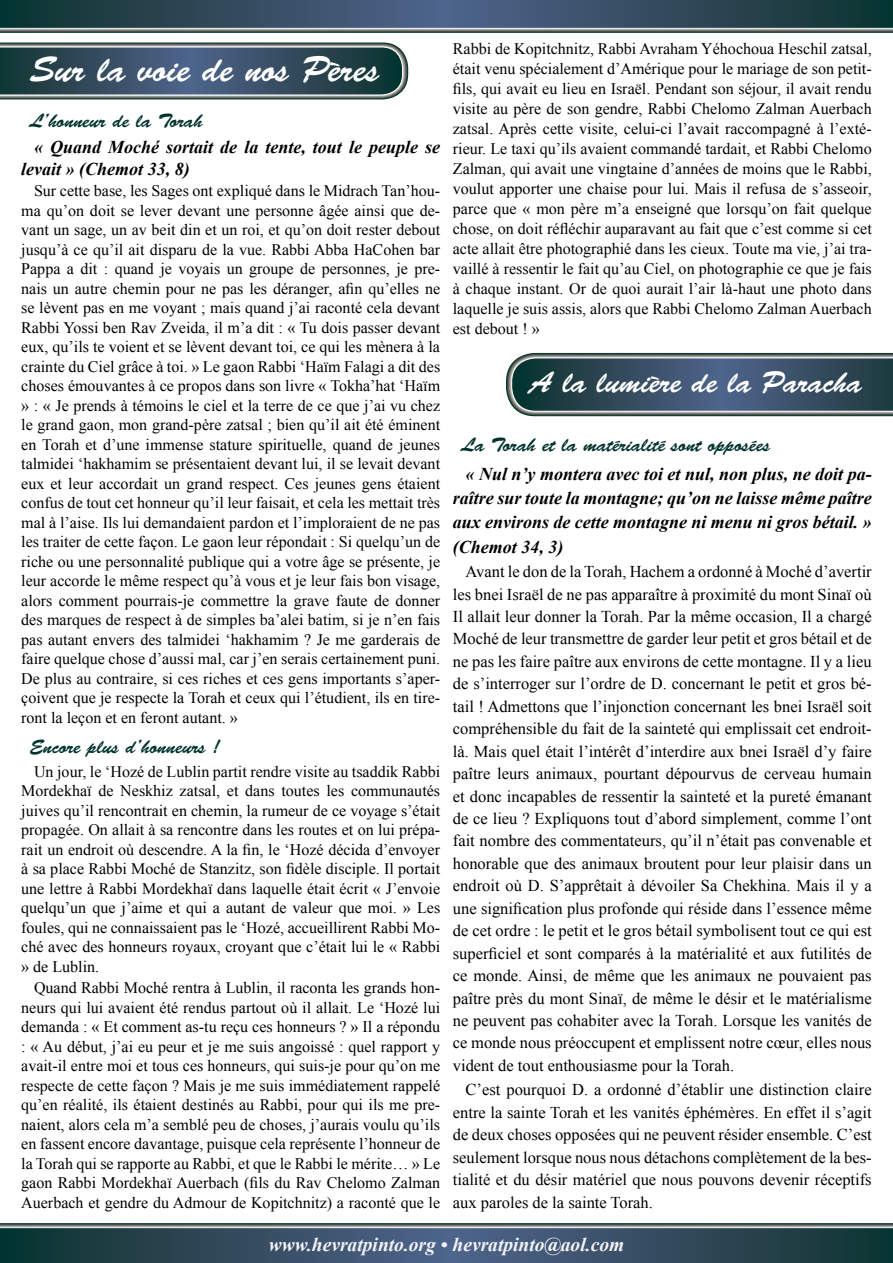
<style>
.page{position:relative;width:893px;height:1263px;background:#fff}
.page>*{position:absolute;margin:0;border:0;box-sizing:border-box;transform-origin:0 0}
.t1{font:36px "Brush Script Std";color:#fff}
.t2{font:30px "Brush Script Std";color:#fff}
.t3{font:19.5px "Brush Script Std";color:#00332e}
.t4{font:italic 700 19.5px "Times New Roman";color:#f4f3f8}
.t5{font:italic 700 18px/24.3px "Times New Roman";color:#000}
.t6{font:16.5px/22.5px "Times New Roman";color:#000;text-align:justify}
.t7{font:16.05px/19.5px "Times New Roman";color:#000;text-align:justify}
</style>
<div class="page">
<svg style="left:0;top:0;width:893px;height:33px;background:#3c5463"></svg>
<svg style="left:0;top:43px;width:408px;height:56px;background:#425967"></svg>
<svg style="left:506px;top:353px;width:387px;height:63px;background:#435a68"></svg>
<svg style="left:0;top:1223px;width:893px;height:40px;background:#3a5361"></svg>
<h1 class="t1" style="left:30px;top:49px;width:351px">Sur la voie de nos Pères</h1>
<p class="t3" style="left:30px;top:110px;width:174px">L’honneur de la Torah</p>
<p class="t5" style="left:21px;top:135px;width:420px;line-height:21.9px;text-indent:13px">« Quand Moché sortait de la tente, tout le peuple se levait » (Chemot 33, 8)</p>
<p class="t7" style="left:21px;top:181px;width:420px;text-indent:13px">Sur cette base, les Sages ont expliqué dans le Midrach Tan’hou&shy;ma qu’on doit se lever devant une personne âgée ainsi que de&shy;vant un sage, un av beit din et un roi, et qu’on doit rester debout jusqu’à ce qu’il ait disparu de la vue. Rabbi Abba HaCohen bar Pappa a dit : quand je voyais un groupe de personnes, je pre&shy;nais un autre chemin pour ne pas les déranger, afin qu’elles ne se lèvent pas en me voyant ; mais quand j’ai raconté cela devant Rabbi Yossi ben Rav Zveida, il m’a dit : « Tu dois passer devant eux, qu’ils te voient et se lèvent devant toi, ce qui les mènera à la crainte du Ciel grâce à toi. » Le gaon Rabbi ‘Haïm Falagi a dit des choses émouvantes à ce propos dans son livre « Tokha’hat ‘Haïm » : « Je prends à témoins le ciel et la terre de ce que j’ai vu chez le grand gaon, mon grand-père zatsal ; bien qu’il ait été éminent en Torah et d’une immense stature spirituelle, quand de jeunes talmidei ‘hakhamim se présentaient devant lui, il se levait devant eux et leur accordait un grand respect. Ces jeunes gens étaient confus de tout cet honneur qu’il leur faisait, et cela les mettait très mal à l’aise. Ils lui demandaient pardon et l’imploraient de ne pas les traiter de cette façon. Le gaon leur répondait : Si quelqu’un de riche ou une personnalité publique qui a votre âge se présente, je leur accorde le même respect qu’à vous et je leur fais bon visage, alors comment pourrais-je commettre la grave faute de donner des marques de respect à de simples ba’alei batim, si je n’en fais pas autant envers des talmidei ‘hakhamim ? Je me garderais de faire quelque chose d’aussi mal, car j’en serais certainement puni.<br>De plus au contraire, si ces riches et ces gens importants s’aper&shy;çoivent que je respecte la Torah et ceux qui l’étudient, ils en tire&shy;ront la leçon et en feront autant. »</p>
<p class="t3" style="left:30px;top:736px;width:192px">Encore plus d’honneurs !</p>
<p class="t7" style="left:21px;top:761px;width:420px;text-indent:13px">Un jour, le ‘Hozé de Lublin partit rendre visite au tsaddik Rabbi Mordekhaï de Neskhiz zatsal, et dans toutes les communautés juives qu’il rencontrait en chemin, la rumeur de ce voyage s’était propagée. On allait à sa rencontre dans les routes et on lui prépa&shy;rait un endroit où descendre. A la fin, le ‘Hozé décida d’envoyer à sa place Rabbi Moché de Stanzitz, son fidèle disciple. Il portait une lettre à Rabbi Mordekhaï dans laquelle était écrit « J’envoie quelqu’un que j’aime et qui a autant de valeur que moi. » Les foules, qui ne connaissaient pas le ‘Hozé, accueillirent Rabbi Mo&shy;ché avec des honneurs royaux, croyant que c’était lui le « Rabbi » de Lublin.</p>
<p class="t7" style="left:21px;top:978px;width:420px;text-indent:13px">Quand Rabbi Moché rentra à Lublin, il raconta les grands hon&shy;neurs qui lui avaient été rendus partout où il allait. Le ‘Hozé lui demanda : « Et comment as-tu reçu ces honneurs ? » Il a répondu : « Au début, j’ai eu peur et je me suis angoissé : quel rapport y avait-il entre moi et tous ces honneurs, qui suis-je pour qu’on me respecte de cette façon ? Mais je me suis immédiatement rappelé qu’en réalité, ils étaient destinés au Rabbi, pour qui ils me pre&shy;naient, alors cela m’a semblé peu de choses, j’aurais voulu qu’ils en fassent encore davantage, puisque cela représente l’honneur de la Torah qui se rapporte au Rabbi, et que le Rabbi le mérite… » Le gaon Rabbi Mordekhaï Auerbach (fils du Rav Chelomo Zalman Auerbach et gendre du Admour de Kopitchnitz) a raconté que le</p>
<p class="t7" style="left:453px;top:38px;width:420px;line-height:20px">Rabbi de Kopitchnitz, Rabbi Avraham Yéhochoua Heschil zatsal, était venu spécialement d’Amérique pour le mariage de son petit&shy;fils, qui avait eu lieu en Israël. Pendant son séjour, il avait rendu visite au père de son gendre, Rabbi Chelomo Zalman Auerbach zatsal. Après cette visite, celui-ci l’avait raccompagné à l’exté&shy;rieur. Le taxi qu’ils avaient commandé tardait, et Rabbi Chelomo Zalman, qui avait une vingtaine d’années de moins que le Rabbi, voulut apporter une chaise pour lui. Mais il refusa de s’asseoir, parce que « mon père m’a enseigné que lorsqu’on fait quelque chose, on doit réfléchir auparavant au fait que c’est comme si cet acte allait être photographié dans les cieux. Toute ma vie, j’ai tra&shy;vaillé à ressentir le fait qu’au Ciel, on photographie ce que je fais à chaque instant. Or de quoi aurait l’air là-haut une photo dans laquelle je suis assis, alors que Rabbi Chelomo Zalman Auerbach est debout ! »</p>
<h2 class="t2" style="left:529px;top:366px;width:334px">A la lumière de la Paracha</h2>
<p class="t3" style="left:461px;top:434px;width:310px">La Torah et la matérialité sont opposées</p>
<p class="t5" style="left:453px;top:461px;width:420px;text-align:justify;text-indent:13px">« Nul n’y montera avec toi et nul, non plus, ne doit pa&shy;raître sur toute la montagne; qu’on ne laisse même paître aux environs de cette montagne ni menu ni gros bétail. » (Chemot 34, 3)</p>
<p class="t6" style="left:453px;top:560px;width:420px;text-indent:13px">Avant le don de la Torah, Hachem a ordonné à Moché d’avertir les bnei Israël de ne pas apparaître à proximité du mont Sinaï où Il allait leur donner la Torah. Par la même occasion, Il a chargé Moché de leur transmettre de garder leur petit et gros bétail et de ne pas les faire paître aux environs de cette montagne. Il y a lieu de s’interroger sur l’ordre de D. concernant le petit et gros bé&shy;tail ! Admettons que l’injonction concernant les bnei Israël soit compréhensible du fait de la sainteté qui emplissait cet endroit&shy;là. Mais quel était l’intérêt d’interdire aux bnei Israël d’y faire paître leurs animaux, pourtant dépourvus de cerveau humain et donc incapables de ressentir la sainteté et la pureté émanant de ce lieu ? Expliquons tout d’abord simplement, comme l’ont fait nombre des commentateurs, qu’il n’était pas convenable et honorable que des animaux broutent pour leur plaisir dans un endroit où D. S’apprêtait à dévoiler Sa Chekhina. Mais il y a une signification plus profonde qui réside dans l’essence même de cet ordre : le petit et le gros bétail symbolisent tout ce qui est superficiel et sont comparés à la matérialité et aux futilités de ce monde. Ainsi, de même que les animaux ne pouvaient pas paître près du mont Sinaï, de même le désir et le matérialisme ne peuvent pas cohabiter avec la Torah. Lorsque les vanités de ce monde nous préoccupent et emplissent notre cœur, elles nous vident de tout enthousiasme pour la Torah.</p>
<p class="t6" style="left:453px;top:1078px;width:420px;text-indent:13px">C’est pourquoi D. a ordonné d’établir une distinction claire entre la sainte Torah et les vanités éphémères. En effet il s’agit de deux choses opposées qui ne peuvent résider ensemble. C’est seulement lorsque nous nous détachons complètement de la bes&shy;tialité et du désir matériel que nous pouvons devenir réceptifs aux paroles de la sainte Torah.</p>
<p class="t4" style="left:269px;top:1231px;width:357px">www.hevratpinto.org • hevratpinto@aol.com</p>
</div>
